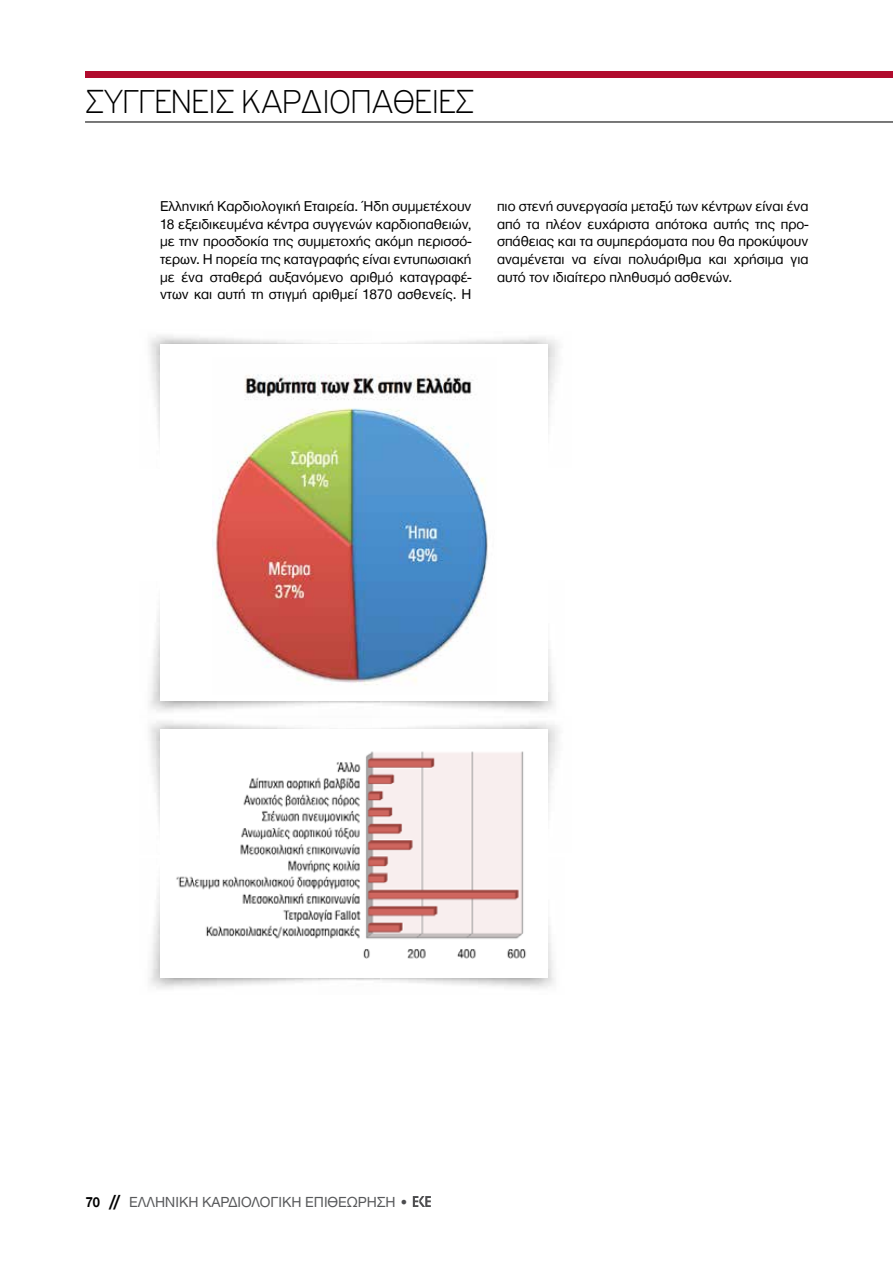
<style>
.page{position:relative;width:893px;height:1263px;background:#fff}
.page>*{position:absolute;margin:0;border:0;box-sizing:border-box;transform-origin:0 0}
.t1{font:100 35.25px "PF Highway Gothic";letter-spacing:-.01em;color:#000}
.t2{font:15px "Helvetica Neue Greek";color:#58595b}
.t3{font:14.7px/17.7px "Helvetica Neue Greek";color:#000;text-align:justify}
.s1{font-weight:700;color:#000}
.s2{font-family:"Futura TGR";font-weight:700;font-size:16.5px;color:#000}
.s3{color:#4d4d4f}
</style>
<div class="page">
<svg style="left:413px;top:1196px;width:18px;height:11px"></svg>
<div style="left:85px;top:72px;width:808px;height:6px;background:#b10b2d"></div>
<hr style="left:85px;top:121px;width:808px;height:1px;background:#000">
<div style="left:160px;top:344px;width:387px;height:357px;background:#fff"></div>
<img style="left:212px;top:374px;width:276px;height:311px">
<div style="left:160px;top:730px;width:387px;height:248px;background:#fff"></div>
<img style="left:176px;top:751px;width:350px;height:208px">
<h1 class="t1" style="left:85px;top:84px;width:391px">ΣΥΓΓΕΝΕΙΣ ΚΑΡΔΙΟΠΑΘΕΙΕΣ</h1>
<p class="t3" style="left:160px;top:197px;width:313px">Ελληνική Καρδιολογική Εταιρεία. Ήδη συμμετέχουν 18 εξειδικευμένα κέντρα συγγενών καρδιοπαθειών, με την προσδοκία της συμμετοχής ακόμη περισσό&shy;τερων. Η πορεία της καταγραφής είναι εντυπωσιακή με ένα σταθερά αυξανόμενο αριθμό καταγραφέ&shy;ντων και αυτή τη στιγμή αριθμεί 1870 ασθενείς. Η</p>
<p class="t3" style="left:497px;top:197px;width:313px">πιο στενή συνεργασία μεταξύ των κέντρων είναι ένα από τα πλέον ευχάριστα απότοκα αυτής της προ&shy;σπάθειας και τα συμπεράσματα που θα προκύψουν αναμένεται να είναι πολυάριθμα και χρήσιμα για αυτό τον ιδιαίτερο πληθυσμό ασθενών.</p>
<p class="t2" style="left:86px;top:1194px;width:324px"><span class="s1">70</span> <span class="s2">//</span> EΛΛΗΝΙΚΗ ΚΑΡΔΙΟΛΟΓΙΚΗ ΕΠΙΘΕΩΡΗΣΗ <span class="s3">•</span></p>
</div>
